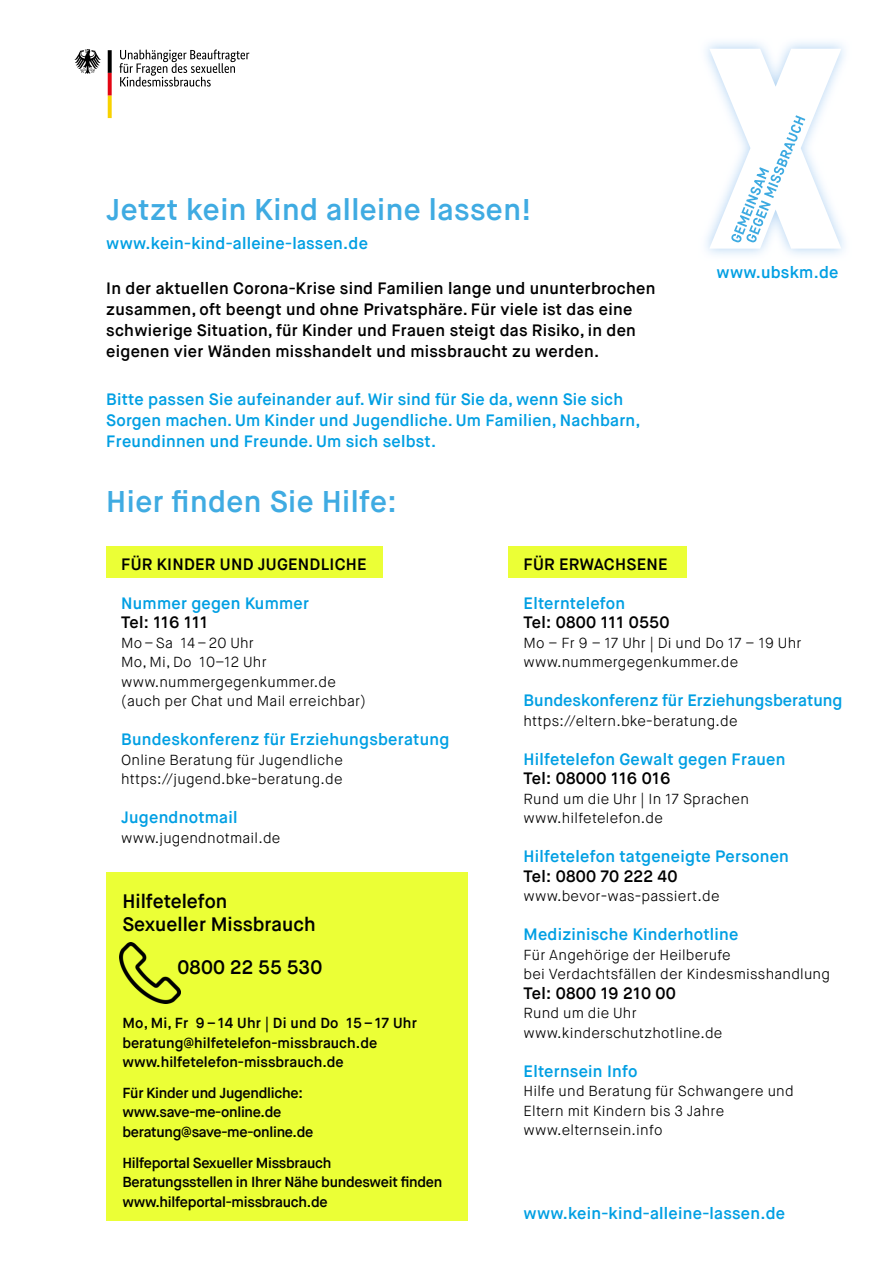
<style>
.page{position:relative;width:893px;height:1263px;background:#fff}
.page>*{position:absolute;margin:0;border:0;box-sizing:border-box;transform-origin:0 0}
.t1{font:600 30px "Maison Neue";letter-spacing:.015em;color:#3fabe2}
.t2{font:600 19.5px/22.5px "Maison Neue";color:#000}
.t3{font:600 16.5px/21px "Maison Neue";letter-spacing:.015em;color:#009fe3}
.t4{font:600 16.5px/21px "Maison Neue";letter-spacing:.015em;color:#000}
.t5{font:300 14.55px/19.5px "Maison Neue";letter-spacing:.015em;color:#000}
.t6{font:600 14.55px/19.5px "Maison Neue";letter-spacing:-.02em;color:#000}
.t7{font:600 14.55px/19.5px "Maison Neue";color:#000}
</style>
<div class="page">
<div style="left:106px;top:546px;width:277px;height:32px;background:#ebff36"></div>
<div style="left:508px;top:546px;width:179px;height:32px;background:#ebff36"></div>
<svg style="left:119px;top:50px;width:130px;height:37px"></svg>
<svg style="left:74px;top:49px;width:27px;height:25px"></svg>
<svg style="left:108px;top:50px;width:4px;height:68px"></svg>
<svg style="left:709px;top:49px;width:132px;height:200px"></svg>
<div style="left:106px;top:872px;width:362px;height:348px;background:#ebff36"></div>
<img style="left:119px;top:942px;width:61px;height:61px">
<h1 class="t1" style="left:106px;top:190px;width:427px">Jetzt kein Kind alleine lassen!</h1>
<p class="t3" style="left:106px;top:233px;width:263px">www.kein-kind-alleine-lassen.de</p>
<p class="t4" style="left:106px;top:278px;width:551px">In der aktuellen Corona-Krise sind Familien lange und ununterbrochen zusammen, oft beengt und ohne Privatsphäre. Für viele ist das eine schwierige Situation, für Kinder und Frauen steigt das Risiko, in den eigenen vier Wänden misshandelt und missbraucht zu werden.</p>
<p class="t3" style="left:106px;top:389px;width:536px">Bitte passen Sie aufeinander auf. Wir sind für Sie da, wenn Sie sich<br>Sorgen machen. Um Kinder und Jugendliche. Um Familien, Nachbarn,<br>Freundinnen und Freunde. Um sich selbst.</p>
<h1 class="t1" style="left:106px;top:483px;width:292px">Hier finden Sie Hilfe:</h1>
<p class="t3" style="left:716px;top:262px;width:123px">www.ubskm.de</p>
<p class="t4" style="left:121px;top:554px;width:247px">FÜR KINDER UND JUGENDLICHE</p>
<p class="t3" style="left:121px;top:593px;width:189px">Nummer gegen Kummer</p>
<p class="t4" style="left:121px;top:612px;width:88px">Tel: 116 111</p>
<p class="t5" style="left:121px;top:633px;width:246px">Mo –Sa 14 – 20 Uhr<br>Mo, Mi, Do 10–12 Uhr www.nummergegenkummer.de (auch per Chat und Mail erreichbar)</p>
<p class="t3" style="left:121px;top:729px;width:330px">Bundeskonferenz für Erziehungsberatung</p>
<p class="t5" style="left:121px;top:750px;width:223px">Online Beratung für Jugendliche https://jugend.bke-beratung.de</p>
<p class="t3" style="left:121px;top:807px;width:118px">Jugendnotmail</p>
<p class="t5" style="left:121px;top:828px;width:161px">www.jugendnotmail.de</p>
<h2 class="t2" style="left:122px;top:890px;width:195px">Hilfetelefon<br>Sexueller Missbrauch</h2>
<h2 class="t2" style="left:177px;top:956px;width:146px">0800 22 55 530</h2>
<p class="t7" style="left:122px;top:1013px;width:296px">Mo, Mi, Fr 9 – 14 Uhr | Di und Do 15 – 17 Uhr beratung@hilfetelefon-missbrauch.de www.hilfetelefon-missbrauch.de</p>
<p class="t6" style="left:122px;top:1083px;width:193px">Für Kinder und Jugendliche: www.save-me-online.de beratung@save-me-online.de</p>
<p class="t6" style="left:122px;top:1153px;width:321px">Hilfeportal Sexueller Missbrauch<br>Beratungsstellen in Ihrer Nähe bundesweit finden www.hilfeportal-missbrauch.de</p>
<p class="t4" style="left:523px;top:554px;width:146px">FÜR ERWACHSENE</p>
<p class="t3" style="left:523px;top:593px;width:103px">Elterntelefon</p>
<p class="t4" style="left:523px;top:612px;width:147px">Tel: 0800 111 0550</p>
<p class="t5" style="left:523px;top:633px;width:279px">Mo – Fr 9 – 17 Uhr | Di und Do 17 – 19 Uhr www.nummergegenkummer.de</p>
<p class="t3" style="left:523px;top:690px;width:320px">Bundeskonferenz für Erziehungsberatung</p>
<p class="t5" style="left:523px;top:711px;width:216px">https://eltern.bke-beratung.de</p>
<p class="t3" style="left:523px;top:749px;width:264px">Hilfetelefon Gewalt gegen Frauen</p>
<p class="t4" style="left:523px;top:768px;width:148px">Tel: 08000 116 016</p>
<p class="t5" style="left:523px;top:789px;width:227px">Rund um die Uhr | In 17 Sprachen www.hilfetelefon.de</p>
<p class="t3" style="left:523px;top:846px;width:267px">Hilfetelefon tatgeneigte Personen</p>
<p class="t4" style="left:523px;top:866px;width:155px">Tel: 0800 70 222 40</p>
<p class="t5" style="left:523px;top:887px;width:198px">www.bevor-was-passiert.de</p>
<p class="t3" style="left:523px;top:924px;width:217px">Medizinische Kinderhotline</p>
<p class="t5" style="left:523px;top:945px;width:308px">Für Angehörige der Heilberufe<br>bei Verdachtsfällen der Kindesmisshandlung</p>
<p class="t4" style="left:523px;top:983px;width:154px">Tel: 0800 19 210 00</p>
<p class="t5" style="left:523px;top:1004px;width:200px">Rund um die Uhr www.kinderschutzhotline.de</p>
<p class="t3" style="left:523px;top:1061px;width:116px">Elternsein Info</p>
<p class="t5" style="left:523px;top:1082px;width:272px">Hilfe und Beratung für Schwangere und<br>Eltern mit Kindern bis 3 Jahre www.elternsein.info</p>
<p class="t3" style="left:523px;top:1203px;width:263px">www.kein-kind-alleine-lassen.de</p>
</div>
